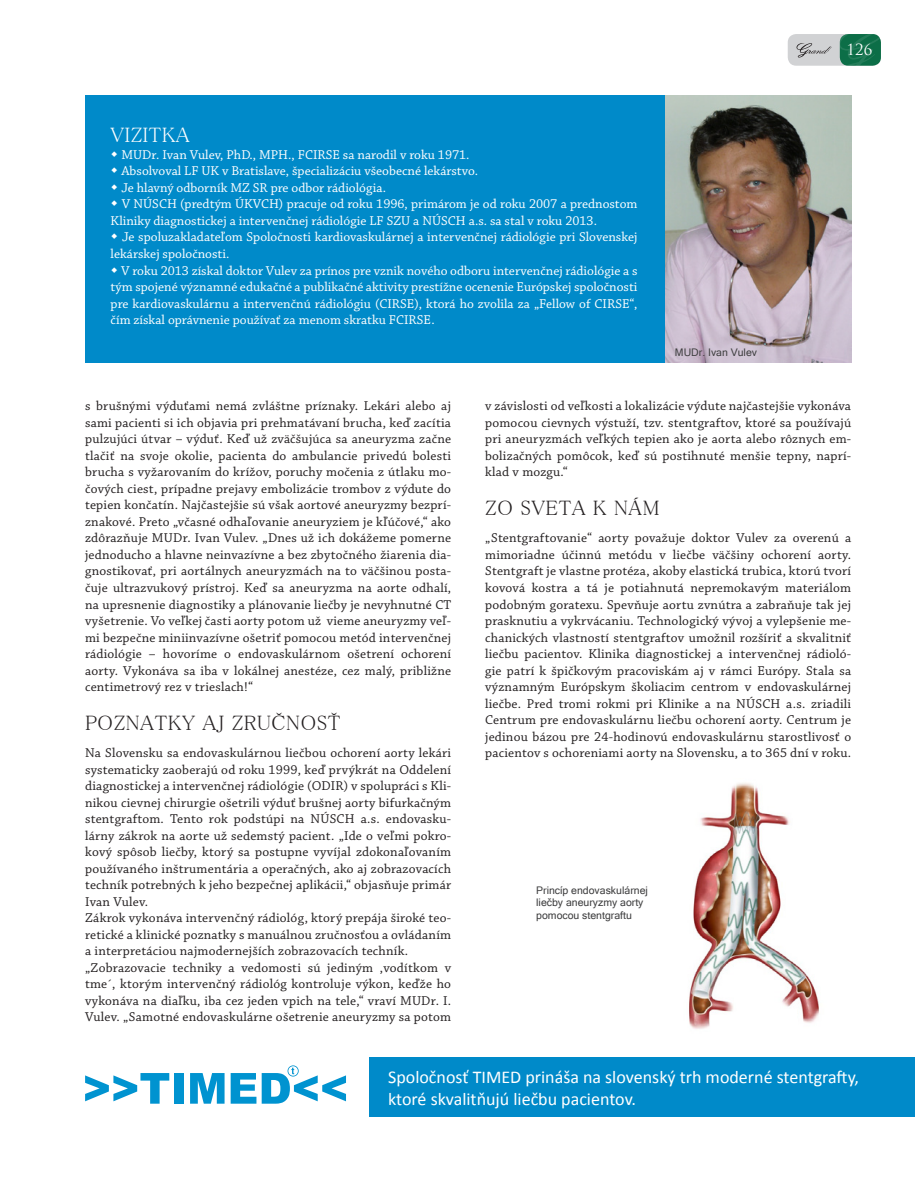
<style>
.page{position:relative;width:915px;height:1191px;background:#fff}
.page>*{position:absolute;margin:0;border:0;box-sizing:border-box;transform-origin:0 0}
.medzititul_Trajan{font:21px "MS P Mincho";letter-spacing:.015em;color:#231f20}
.medzititul_Trajan-2{font:21px "MS P Mincho";color:#fff}
.t1{font:18px/21.6px "Calibri";color:#fff}
.t2{font:15px "Trajan Pro";color:#fff}
.hlavny_georgia{font:13.5px/16.5px "Chaparral Pro";letter-spacing:.015em;color:#231f20;text-align:justify}
.hlavny_georgia-2{font:13.5px/16.5px "Chaparral Pro";color:#fff}
.t3{font:10.5px/12.6px "Microsoft Sans Serif";color:#3e3e3f}
</style>
<div class="page">
<div style="left:85px;top:95px;width:579px;height:268px;background:#008ac9"></div>
<div style="left:369px;top:1057px;width:545px;height:60px;background:#008ac9"></div>
<div style="left:787px;top:34px;width:93px;height:32px;background:#d1d2d4;border-radius:9px"></div>
<svg style="left:796px;top:43px;width:35px;height:14px"></svg>
<svg style="left:839px;top:34px;width:41px;height:32px"></svg>
<img style="left:665px;top:95px;width:185px;height:267px">
<svg style="left:85px;top:1073px;width:84px;height:30px"></svg>
<div style="left:174px;top:1073px;width:9px;height:30px;background:#0093d0"></div>
<svg style="left:190px;top:1073px;width:34px;height:30px"></svg>
<svg style="left:230px;top:1065px;width:116px;height:38px"></svg>
<img style="left:689px;top:783px;width:130px;height:246px">
<p class="medzititul_Trajan-2" style="left:111px;top:124px;width:81px">VIZITKA</p>
<p class="hlavny_georgia-2" style="left:121px;top:147px;width:349px">MUDr. Ivan Vulev, PhD., MPH., FCIRSE sa narodil v roku 1971.</p>
<p class="hlavny_georgia-2" style="left:121px;top:163px;width:358px">Absolvoval LF UK v Bratislave, špecializáciu všeobecné lekárstvo.</p>
<p class="hlavny_georgia-2" style="left:121px;top:180px;width:266px">Je hlavný odborník MZ SR pre odbor rádiológia.</p>
<p class="hlavny_georgia-2" style="left:111px;top:196px;width:528px;text-indent:11px">V NÚSCH (predtým ÚKVCH) pracuje od roku 1996, primárom je od roku 2007 a prednostom<br>Kliniky diagnostickej a intervenčnej rádiológie LF SZU a NÚSCH a.s. sa stal v roku 2013.</p>
<p class="hlavny_georgia-2" style="left:111px;top:229px;width:528px;text-indent:11px">Je spoluzakladateľom Spoločnosti kardiovaskulárnej a intervenčnej rádiológie pri Slovenskej lekárskej spoločnosti.</p>
<p class="hlavny_georgia-2" style="left:111px;top:262px;width:528px;text-align:justify;text-indent:11px">V roku 2013 získal doktor Vulev za prínos pre vznik nového odboru intervenčnej rádiológie a s tým spojené významné edukačné a publikačné aktivity prestížne ocenenie Európskej spoločnosti pre kardiovaskulárnu a intervenčnú rádiológiu (CIRSE), ktorá ho zvolila za „Fellow of CIRSE“, čím získal oprávnenie používať za menom skratku FCIRSE.</p>
<p class="t3" style="left:674px;top:346px;width:84px">MUDr. Ivan Vulev</p>
<p class="t2" style="left:846px;top:41px;width:27px">126</p>
<p class="hlavny_georgia" style="left:85px;top:398px;width:367px">s brušnými výduťami nemá zvláštne príznaky. Lekári alebo aj sami pacienti si ich objavia pri prehmatávaní brucha, keď zacítia pulzujúci útvar – výduť. Keď už zväčšujúca sa aneuryzma začne tlačiť na svoje okolie, pacienta do ambulancie privedú bolesti brucha s vyžarovaním do krížov, poruchy močenia z útlaku mo&shy;čových ciest, prípadne prejavy embolizácie trombov z výdute do tepien končatín. Najčastejšie sú však aortové aneuryzmy bezprí&shy;znakové. Preto „včasné odhaľovanie aneuryziem je kľúčové,“ ako zdôrazňuje MUDr. Ivan Vulev. „Dnes už ich dokážeme pomerne jednoducho a hlavne neinvazívne a bez zbytočného žiarenia dia&shy;gnostikovať, pri aortálnych aneuryzmách na to väčšinou posta&shy;čuje ultrazvukový prístroj. Keď sa aneuryzma na aorte odhalí, na upresnenie diagnostiky a plánovanie liečby je nevyhnutné CT vyšetrenie. Vo veľkej časti aorty potom už vieme aneuryzmy veľ&shy;mi bezpečne miniinvazívne ošetriť pomocou metód intervenčnej rádiológie – hovoríme o endovaskulárnom ošetrení ochorení aorty. Vykonáva sa iba v lokálnej anestéze, cez malý, približne centimetrový rez v trieslach!“</p>
<p class="medzititul_Trajan" style="left:85px;top:712px;width:257px">POZNATKY AJ ZRUČNOSŤ</p>
<p class="hlavny_georgia" style="left:85px;top:745px;width:367px">Na Slovensku sa endovaskulárnou liečbou ochorení aorty lekári systematicky zaoberajú od roku 1999, keď prvýkrát na Oddelení diagnostickej a intervenčnej rádiológie (ODIR) v spolupráci s Kli&shy;nikou cievnej chirurgie ošetrili výduť brušnej aorty bifurkačným stentgraftom. Tento rok podstúpi na NÚSCH a.s. endovasku&shy;lárny zákrok na aorte už sedemstý pacient. „Ide o veľmi pokro&shy;kový spôsob liečby, ktorý sa postupne vyvíjal zdokonaľovaním používaného inštrumentária a operačných, ako aj zobrazovacích techník potrebných k jeho bezpečnej aplikácii,“ objasňuje primár Ivan Vulev.</p>
<p class="hlavny_georgia" style="left:85px;top:910px;width:367px">Zákrok vykonáva intervenčný rádiológ, ktorý prepája široké teo&shy;retické a klinické poznatky s manuálnou zručnosťou a ovládaním a interpretáciou najmodernejších zobrazovacích techník.</p>
<p class="hlavny_georgia" style="left:85px;top:959px;width:367px">„Zobrazovacie techniky a vedomosti sú jediným ,vodítkom v tme´, ktorým intervenčný rádiológ kontroluje výkon, keďže ho vykonáva na diaľku, iba cez jeden vpich na tele,“ vraví MUDr. I.<br>Vulev. „Samotné endovaskulárne ošetrenie aneuryzmy sa potom</p>
<p class="hlavny_georgia" style="left:485px;top:398px;width:367px">v závislosti od veľkosti a lokalizácie výdute najčastejšie vykonáva pomocou cievnych výstuží, tzv. stentgraftov, ktoré sa používajú pri aneuryzmách veľkých tepien ako je aorta alebo rôznych em&shy;bolizačných pomôcok, keď sú postihnuté menšie tepny, naprí&shy;klad v mozgu.“</p>
<p class="medzititul_Trajan" style="left:485px;top:497px;width:176px">ZO SVETA K NÁM</p>
<p class="hlavny_georgia" style="left:485px;top:530px;width:367px">„Stentgraftovanie“ aorty považuje doktor Vulev za overenú a mimoriadne účinnú metódu v liečbe väčšiny ochorení aorty.<br>Stentgraft je vlastne protéza, akoby elastická trubica, ktorú tvorí kovová kostra a tá je potiahnutá nepremokavým materiálom podobným goratexu. Spevňuje aortu zvnútra a zabraňuje tak jej prasknutiu a vykrvácaniu. Technologický vývoj a vylepšenie me&shy;chanických vlastností stentgraftov umožnil rozšíriť a skvalitniť liečbu pacientov. Klinika diagnostickej a intervenčnej rádioló&shy;gie patrí k špičkovým pracoviskám aj v rámci Európy. Stala sa významným Európskym školiacim centrom v endovaskulárnej liečbe. Pred tromi rokmi pri Klinike a na NÚSCH a.s. zriadili Centrum pre endovaskulárnu liečbu ochorení aorty. Centrum je jedinou bázou pre 24-hodinovú endovaskulárnu starostlivosť o pacientov s ochoreniami aorty na Slovensku, a to 365 dní v roku.</p>
<p class="t3" style="left:536px;top:883px;width:113px">Princíp endovaskulárnej liečby aneuryzmy aorty pomocou stentgraftu</p>
<p class="t1" style="left:388px;top:1066px;width:472px">Spoločnosť TIMED prináša na slovenský trh moderné stentgrafty, ktoré skvalitňujú liečbu pacientov.</p>
</div>
